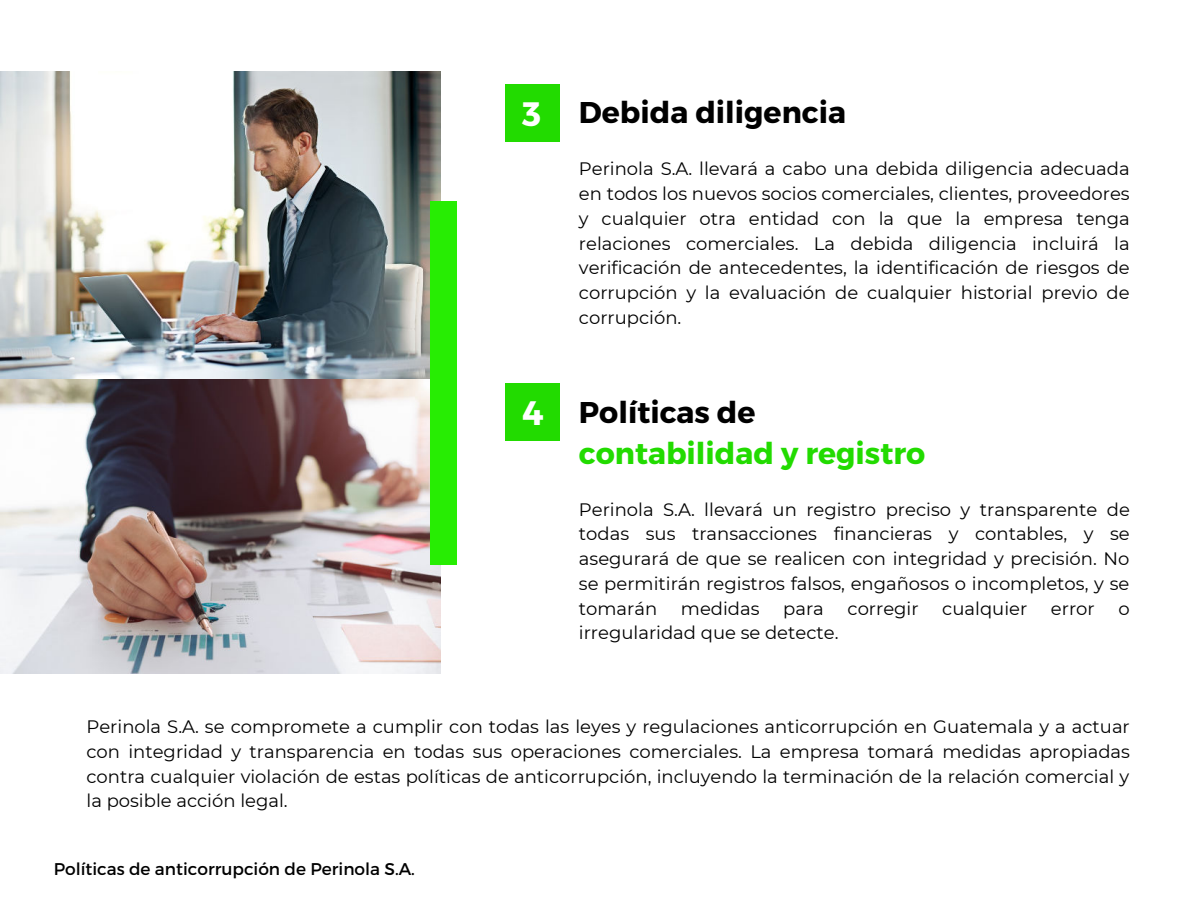
<style>
.page{position:relative;width:1188px;height:918px;background:#fff}
.page>*{position:absolute;margin:0;border:0;box-sizing:border-box;transform-origin:0 0}
.t1{font:700 33.9px "Montserrat";color:#fff}
.t2{font:700 30px "Montserrat";color:#000}
.t3{font:700 30px "Montserrat";color:#22db00}
.t4{font:18px/24.8px "Montserrat";color:#000;text-align:justify}
.t5{font:16.95px "Montserrat";color:#000}
</style>
<div class="page">
<div style="left:505px;top:84px;width:55px;height:58px;background:#22db00"></div>
<div style="left:505px;top:383px;width:55px;height:58px;background:#22db00"></div>
<img style="left:0;top:71px;width:441px;height:309px">
<img style="left:0;top:380px;width:441px;height:293px">
<div style="left:430px;top:201px;width:27px;height:364px;background:#27ed03"></div>
<h1 class="t1" style="left:522px;top:93px;width:20px">3</h1>
<h1 class="t1" style="left:522px;top:392px;width:23px">4</h1>
<h2 class="t2" style="left:579px;top:94px;width:269px">Debida diligencia</h2>
<p class="t4" style="left:579px;top:156px;width:552px">Perinola S.A. llevará a cabo una debida diligencia adecuada en todos los nuevos socios comerciales, clientes, proveedores y cualquier otra entidad con la que la empresa tenga relaciones comerciales. La debida diligencia incluirá la verificación de antecedentes, la identificación de riesgos de corrupción y la evaluación de cualquier historial previo de corrupción.</p>
<h2 class="t2" style="left:579px;top:393px;width:178px">Políticas de</h2>
<h2 class="t3" style="left:579px;top:435px;width:348px">contabilidad y registro</h2>
<p class="t4" style="left:579px;top:496px;width:552px">Perinola S.A. llevará un registro preciso y transparente de todas sus transacciones financieras y contables, y se asegurará de que se realicen con integridad y precisión. No se permitirán registros falsos, engañosos o incompletos, y se tomarán</p>
<p class="t4" style="left:681px;top:595px;width:80px">medidas</p>
<p class="t4" style="left:783px;top:595px;width:42px">para</p>
<p class="t4" style="left:848px;top:595px;width:73px">corregir</p>
<p class="t4" style="left:942px;top:595px;width:86px">cualquier</p>
<p class="t4" style="left:1051px;top:595px;width:45px">error</p>
<p class="t4" style="left:1118px;top:595px;width:13px">o</p>
<p class="t4" style="left:579px;top:620px;width:261px">irregularidad que se detecte.</p>
<p class="t4" style="left:86px;top:714px;width:1045px">Perinola S.A. se compromete a cumplir con todas las leyes y regulaciones anticorrupción en Guatemala y a actuar con integridad y transparencia en todas sus operaciones comerciales. La empresa tomará medidas apropiadas contra cualquier violación de estas políticas de anticorrupción, incluyendo la terminación de la relación comercial y la posible acción legal.</p>
<p class="t5" style="left:54px;top:859px;width:363px">Políticas de anticorrupción de Perinola S.A.</p>
</div>
